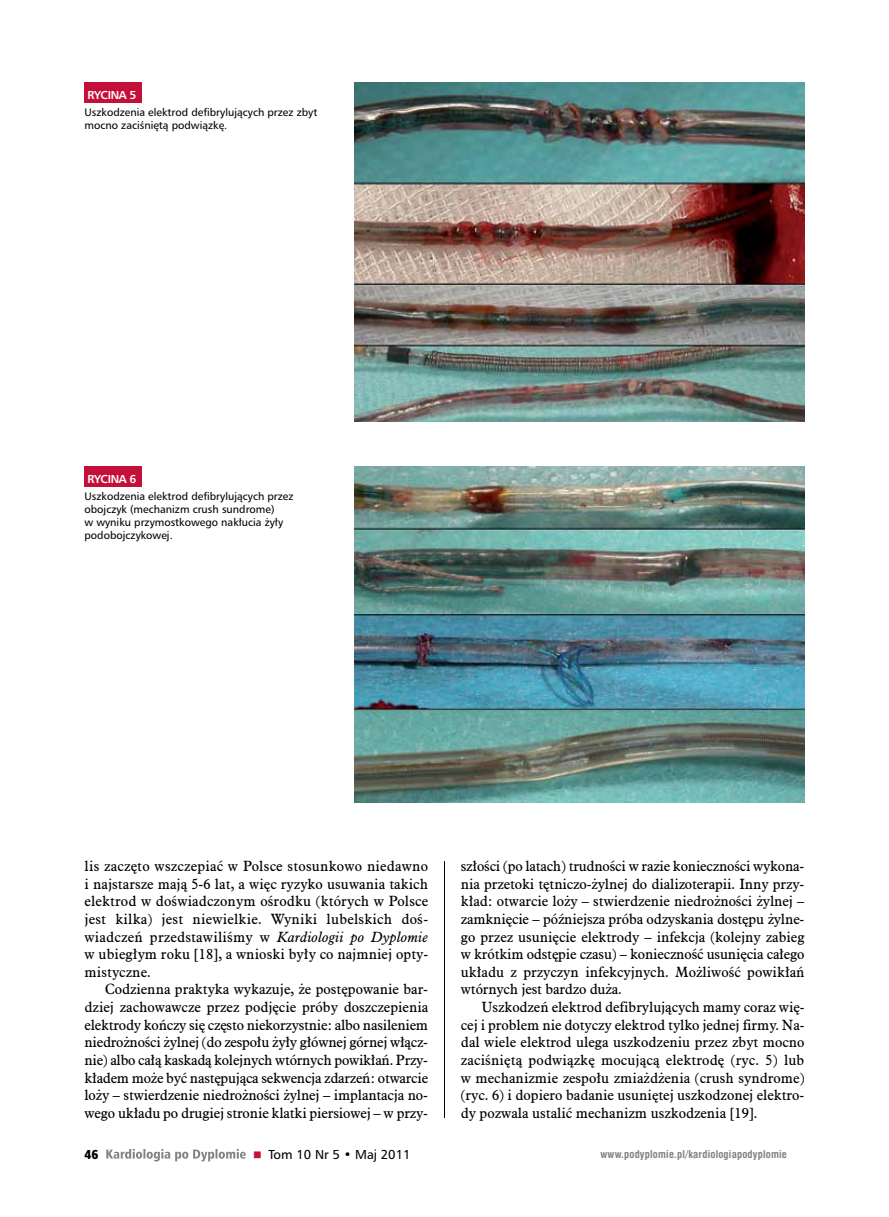
<style>
.page{position:relative;width:889px;height:1217px;background:#fff}
.page>*{position:absolute;margin:0;border:0;box-sizing:border-box;transform-origin:0 0}
.t1{font:14.4px/17.5px "Aldine 721 EU";color:#000;text-align:justify}
.t2{font:13.05px "Humnst 777 EU";color:#000}
.t3{font:13.05px "Humnst 777 X Blk Cn EU";color:#000}
.t4{font:700 11.55px "Humnst 777 EU";letter-spacing:-.03em;color:#fff}
.t5{font:10.8px/13px "Humnst 777 EU";color:#000}
.t6{font:700 10.5px "Swis 721 Cn EU";letter-spacing:.02em;color:#808285}
.s1{font-style:italic}
</style>
<div class="page">
<img style="left:84px;top:82px;width:721px;height:1080px">
<svg style="left:254px;top:1150px;width:7px;height:7px"></svg>
<p class="t4" style="left:88px;top:88px;width:50px">RYCINA 5</p>
<p class="t5" style="left:84px;top:106px;width:234px">Uszkodzenia elektrod defibrylujących przez zbyt mocno zaciśniętą podwiązkę.</p>
<p class="t4" style="left:88px;top:471px;width:50px">RYCINA 6</p>
<p class="t5" style="left:84px;top:489px;width:211px">Uszkodzenia elektrod defibrylujących przez obojczyk (mechanizm crush sundrome)<br>w wyniku przymostkowego nakłucia żyły podobojczykowej.</p>
<p class="t1" style="left:84px;top:857px;width:345px">lis zaczęto wszczepiać w Polsce stosunkowo niedawno i najstarsze mają 5-6 lat, a więc ryzyko usuwania takich elektrod w doświadczonym ośrodku (których w Polsce jest kilka) jest niewielkie. Wyniki lubelskich doś&shy;wiadczeń przedstawiliśmy w <span class="s1">Kardiologii po Dyplomie </span>w ubiegłym roku [18], a wnioski były co najmniej opty&shy;mistyczne.</p>
<p class="t1" style="left:84px;top:981px;width:345px;text-indent:21px">Codzienna praktyka wykazuje, że postępowanie bar&shy;dziej zachowawcze przez podjęcie próby doszczepienia elektrody kończy się często niekorzystnie: albo nasileniem niedrożności żylnej (do zespołu żyły głównej górnej włącz&shy;nie) albo całą kaskadą kolejnych wtórnych powikłań. Przy&shy;kładem może być następująca sekwencja zdarzeń: otwarcie loży – stwierdzenie niedrożności żylnej – implantacja no&shy;wego układu po drugiej stronie klatki piersiowej – w przy-</p>
<p class="t3" style="left:84px;top:1145px;width:15px">46</p>
<p class="t2" style="left:268px;top:1145px;width:144px">Tom 10 Nr 5 • Maj 2011</p>
<p class="t1" style="left:461px;top:857px;width:345px">szłości (po latach) trudności w razie konieczności wykona&shy;nia przetoki tętniczo-żylnej do dializoterapii. Inny przy&shy;kład: otwarcie loży – stwierdzenie niedrożności żylnej – zamknięcie – późniejsza próba odzyskania dostępu żylne&shy;go przez usunięcie elektrody – infekcja (kolejny zabieg w krótkim odstępie czasu) – konieczność usunięcia całego układu z przyczyn infekcyjnych. Możliwość powikłań wtórnych jest bardzo duża.</p>
<p class="t1" style="left:461px;top:998px;width:345px;text-indent:21px">Uszkodzeń elektrod defibrylujących mamy coraz wię&shy;cej i problem nie dotyczy elektrod tylko jednej firmy. Na&shy;dal wiele elektrod ulega uszkodzeniu przez zbyt mocno zaciśniętą podwiązkę mocującą elektrodę (ryc. 5) lub w mechanizmie zespołu zmiażdżenia (crush syndrome) (ryc. 6) i dopiero badanie usuniętej uszkodzonej elektro&shy;dy pozwala ustalić mechanizm uszkodzenia [19].</p>
<p class="t6" style="left:600px;top:1147px;width:188px">www.podyplomie.pl/kardiologiapodyplomie</p>
</div>
